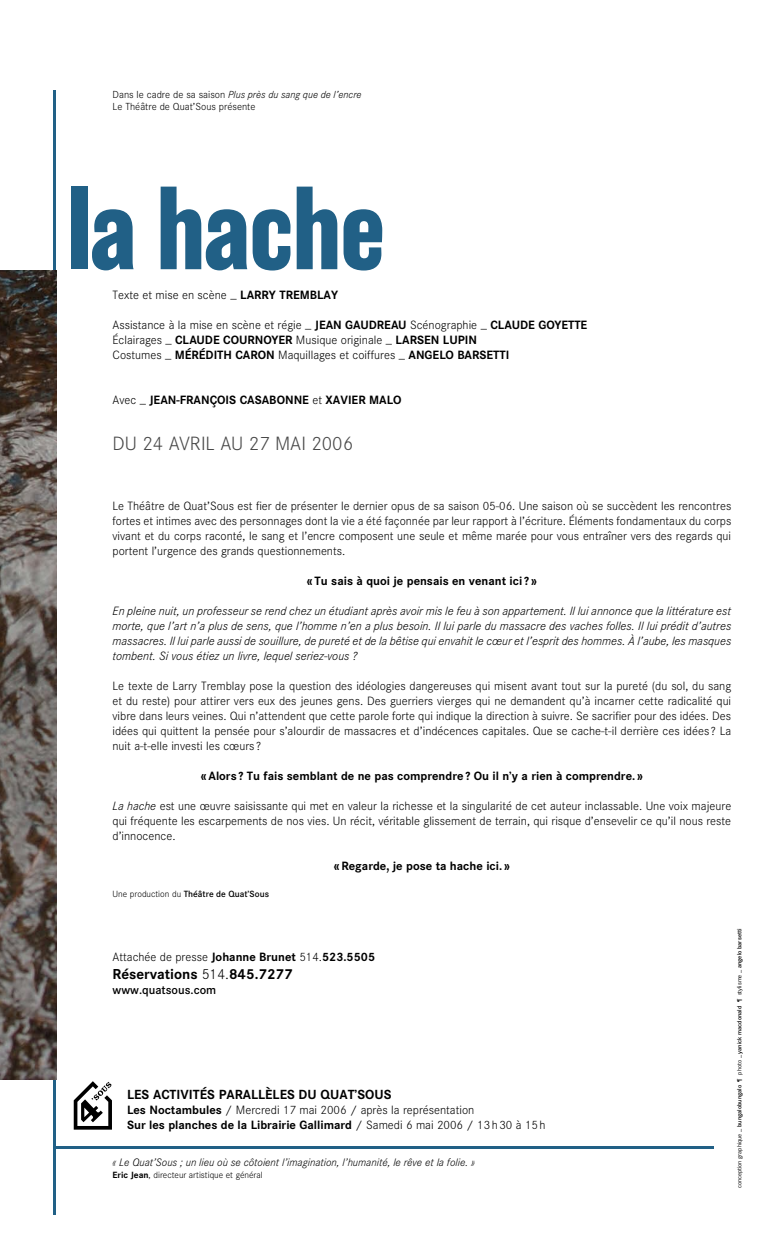
<style>
.page{position:relative;width:765px;height:1260px;background:#fff}
.page>*{position:absolute;margin:0;border:0;box-sizing:border-box;transform-origin:0 0}
.t1{font:700 110px "Balboa";color:#216086}
.t2{font:300 20px "Corporate S";color:#484848}
.t3{font:700 15px "Corporate S";color:#000}
.t4{font:700 13.75px "Corporate S";color:#000}
.t5{font:300 12.5px/15px "Corporate S";color:#000;text-align:justify}
.t6{font:italic 300 12.5px/15px "Corporate S";color:#000;text-align:justify}
.t7{font:700 12.5px "Corporate S";color:#000}
.t8{font:600 12.5px "Corporate S";color:#000}
.t9{font:italic 300 11.25px "Corporate S";color:#000}
.t10{font:300 10.62px/12.5px "Corporate S";color:#000}
.t11{font:300 9.38px "Corporate S";color:#000}
.t12{font:600 9.38px "Corporate S";color:#000}
.t13{font:600 6.25px "Corporate S";color:#000}
.s1{font-style:italic}
.s2{font-weight:700}
.s3{font-weight:300}
.s4{font-weight:400}
</style>
<div class="page">
<hr style="left:53px;top:90px;width:3px;height:1125px;background:#216086">
<svg style="left:74px;top:1081px;width:38px;height:49px"></svg>
<hr style="left:55px;top:1147px;width:659px;height:2px;background:#216086">
<img style="left:0;top:270px;width:56px;height:810px">
<p class="t10" style="left:112px;top:88px;width:251px">Dans le cadre de sa saison <span class="s1">Plus près du sang que de l’encre<br></span>Le Théâtre de Quat’Sous présente</p>
<h1 class="t1" style="left:68px;top:168px;width:319px">la hache</h1>
<p class="t5" style="left:112px;top:288px;width:227px">Texte et mise en scène _ <span class="s2">LARRY TREMBLAY</span></p>
<p class="t5" style="left:112px;top:318px;width:476px;text-align:left">Assistance à la mise en scène et régie _ <span class="s2">JEAN GAUDREAU</span> Scénographie _ <span class="s2">CLAUDE GOYETTE<br></span>Éclairages _ <span class="s2">CLAUDE COURNOYER</span> Musique originale _ <span class="s2">LARSEN LUPIN<br></span>Costumes _ <span class="s2">MÉRÉDITH CARON</span> Maquillages et coiffures _ <span class="s2">ANGELO BARSETTI</span></p>
<p class="t7" style="left:112px;top:393px;width:291px"><span class="s3">Avec _</span> JEAN-FRANÇOIS CASABONNE <span class="s3">et</span> XAVIER MALO</p>
<h2 class="t2" style="left:112px;top:433px;width:242px">DU 24 AVRIL AU 27 MAI 2006</h2>
<p class="t5" style="left:112px;top:499px;width:620px">Le Théâtre de Quat’Sous est fier de présenter le dernier opus de sa saison 05-06. Une saison où se succèdent les rencontres fortes et intimes avec des personnages dont la vie a été façonnée par leur rapport à l’écriture. Éléments fondamentaux du corps vivant et du corps raconté, le sang et l’encre composent une seule et même marée pour vous entraîner vers des regards qui portent l’urgence des grands questionnements.</p>
<p class="t7" style="left:307px;top:574px;width:231px">« Tu sais à quoi je pensais en venant ici ? »</p>
<p class="t6" style="left:112px;top:604px;width:620px">En pleine nuit, un professeur se rend chez un étudiant après avoir mis le feu à son appartement. Il lui annonce que la littérature est morte, que l’art n’a plus de sens, que l’homme n’en a plus besoin. Il lui parle du massacre des vaches folles. Il lui prédit d’autres massacres. Il lui parle aussi de souillure, de pureté et de la bêtise qui envahit le cœur et l’esprit des hommes. À l’aube, les masques tombent. Si vous étiez un livre, lequel seriez-vous ?</p>
<p class="t5" style="left:112px;top:679px;width:620px">Le texte de Larry Tremblay pose la question des idéologies dangereuses qui misent avant tout sur la pureté (du sol, du sang et du reste) pour attirer vers eux des jeunes gens. Des guerriers vierges qui ne demandent qu’à incarner cette radicalité qui vibre dans leurs veines. Qui n’attendent que cette parole forte qui indique la direction à suivre. Se sacrifier pour des idées. Des idées qui quittent la pensée pour s’alourdir de massacres et d’indécences capitales. Que se cache-t-il derrière ces idées ? La nuit a-t-elle investi les cœurs ?</p>
<p class="t7" style="left:201px;top:769px;width:444px">« Alors ? Tu fais semblant de ne pas comprendre ? Ou il n’y a rien à comprendre. »</p>
<p class="t5" style="left:112px;top:799px;width:620px"><span class="s1">La hache</span> est une œuvre saisissante qui met en valeur la richesse et la singularité de cet auteur inclassable. Une voix majeure qui fréquente les escarpements de nos vies. Un récit, véritable glissement de terrain, qui risque d’ensevelir ce qu’il nous reste d’innocence.</p>
<p class="t7" style="left:334px;top:859px;width:178px">« Regarde, je pose ta hache ici. »</p>
<p class="t12" style="left:112px;top:888px;width:158px"><span class="s3">Une production du</span> Théâtre de Quat’Sous</p>
<p class="t7" style="left:112px;top:950px;width:264px"><span class="s3">Attachée de presse</span> Johanne Brunet <span class="s3">514.</span>523.5505</p>
<p class="t3" style="left:112px;top:965px;width:182px">Réservations <span class="s3">514.</span>845.7277</p>
<p class="t8" style="left:112px;top:983px;width:105px">www.quatsous.com</p>
<p class="t4" style="left:127px;top:1087px;width:266px">LES ACTIVITÉS PARALLÈLES DU QUAT’SOUS</p>
<p class="t5" style="left:127px;top:1103px;width:420px"><span class="s2">Les Noctambules</span> / Mercredi 17 mai 2006 / après la représentation<br><span class="s2">Sur les planches de la Librairie Gallimard</span> / Samedi 6 mai 2006 / 13 h 30 à 15 h</p>
<p class="t9" style="left:112px;top:1156px;width:364px">« Le Quat’Sous ; un lieu où se côtoient l’imagination, l’humanité, le rêve et la folie. »</p>
<p class="t11" style="left:112px;top:1169px;width:152px"><span class="s2">Eric Jean</span>, directeur artistique et général</p>
<p class="t13" style="left:736px;top:1188px;width:261px;rotate:-90deg"><span class="s4">conception graphique _</span> bungalobungalo <span class="s4">¶ photo _</span> yanick macdonald <span class="s4">¶ stylisme _</span> angelo barsetti</p>
</div>
